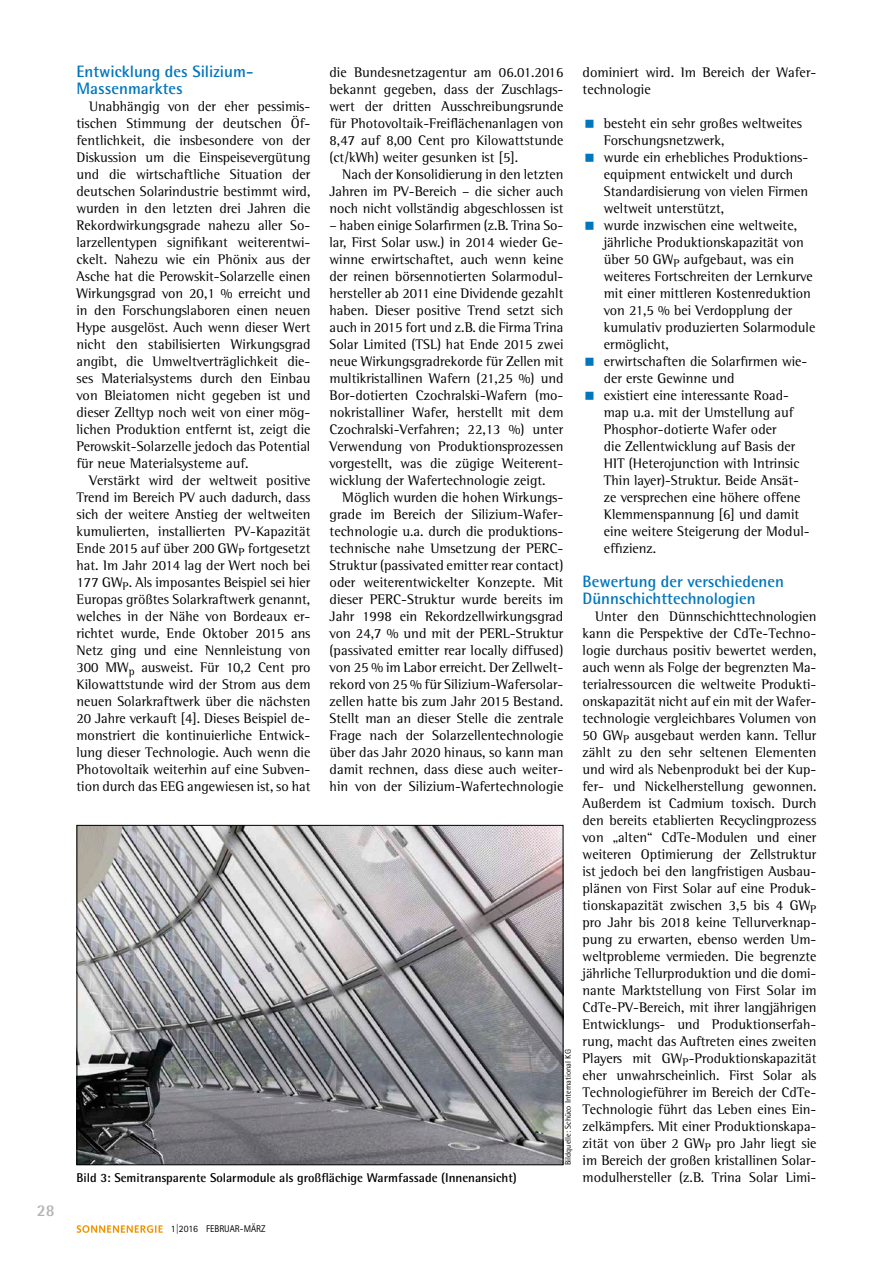
<style>
.page{position:relative;width:893px;height:1263px;background:#fff}
.page>*{position:absolute;margin:0;border:0;box-sizing:border-box;transform-origin:0 0}
.t1{font:700 16.5px/17px "Rotis Semi Sans Std";color:#0076bd}
.t2{font:700 16.5px "Rotis Semi Sans Std";color:#b1b3b4}
.t3{font:14.25px/17px "Rotis Semi Serif Std";color:#000;text-align:justify}
.t4{font:700 12.75px "Rotis Semi Sans Std";color:#000}
.t5{font:9.75px "Rotis Sans Serif Std";color:#000}
.t6{font:8.25px "Rotis Semi Sans Std";color:#000}
</style>
<div class="page">
<svg style="left:77px;top:1225px;width:86px;height:8px"></svg>
<img style="left:79px;top:827px;width:482px;height:336px">
<p class="t2" style="left:37px;top:1200px;width:19px">28</p>
<p class="t1" style="left:77px;top:62px;width:178px">Entwicklung des Silizium-<br>Massenmarktes</p>
<p class="t3" style="left:77px;top:97px;width:235px;text-indent:13px">Unabhängig von der eher pessimis&shy;tischen Stimmung der deutschen Öf&shy;fentlichkeit, die insbesondere von der Diskussion um die Einspeisevergütung und die wirtschaftliche Situation der deutschen Solarindustrie bestimmt wird, wurden in den letzten drei Jahren die Rekordwirkungsgrade nahezu aller So&shy;larzellentypen signifikant weiterentwi&shy;ckelt. Nahezu wie ein Phönix aus der Asche hat die Perowskit-Solarzelle einen Wirkungsgrad von 20,1 % erreicht und in den Forschungslaboren einen neuen Hype ausgelöst. Auch wenn dieser Wert nicht den stabilisierten Wirkungsgrad angibt, die Umweltverträglichkeit die&shy;ses Materialsystems durch den Einbau von Bleiatomen nicht gegeben ist und dieser Zelltyp noch weit von einer mög&shy;lichen Produktion entfernt ist, zeigt die Perowskit-Solarzelle jedoch das Potential für neue Materialsysteme auf.</p>
<p class="t3" style="left:77px;top:472px;width:235px;text-indent:13px">Verstärkt wird der weltweit positive Trend im Bereich PV auch dadurch, dass sich der weitere Anstieg der weltweiten kumulierten, installierten PV-Kapazität Ende 2015 auf über 200 GW<sub>P</sub> fortgesetzt hat. Im Jahr 2014 lag der Wert noch bei 177 GW<sub>P</sub>. Als imposantes Beispiel sei hier Europas größtes Solarkraftwerk genannt, welches in der Nähe von Bordeaux er&shy;richtet wurde, Ende Oktober 2015 ans Netz ging und eine Nennleistung von 300 MW<sub>p</sub> ausweist. Für 10,2 Cent pro Kilowattstunde wird der Strom aus dem neuen Solarkraftwerk über die nächsten 20 Jahre verkauft [4]. Dieses Beispiel de&shy;monstriert die kontinuierliche Entwick&shy;lung dieser Technologie. Auch wenn die Photovoltaik weiterhin auf eine Subven&shy;tion durch das EEG angewiesen ist, so hat</p>
<p class="t3" style="left:330px;top:63px;width:235px">die Bundesnetzagentur am 06.01.2016 bekannt gegeben, dass der Zuschlags&shy;wert der dritten Ausschreibungsrunde für Photovoltaik-Freiflächenanlagen von 8,47 auf 8,00 Cent pro Kilowattstunde (ct/kWh) weiter gesunken ist [5].</p>
<p class="t3" style="left:330px;top:165px;width:235px;text-indent:13px">Nach der Konsolidierung in den letzten Jahren im PV-Bereich – die sicher auch noch nicht vollständig abgeschlossen ist</p>
<p class="t3" style="left:330px;top:216px;width:235px">– haben einige Solarfirmen (z.B. Trina So&shy;lar, First Solar usw.) in 2014 wieder Ge&shy;winne erwirtschaftet, auch wenn keine der reinen börsennotierten Solarmodul&shy;hersteller ab 2011 eine Dividende gezahlt haben. Dieser positive Trend setzt sich auch in 2015 fort und z.B. die Firma Trina Solar Limited (TSL) hat Ende 2015 zwei neue Wirkungsgradrekorde für Zellen mit multikristallinen Wafern (21,25 %) und Bor-dotierten Czochralski-Wafern (mo&shy;nokristalliner Wafer, herstellt mit dem Czochralski-Verfahren; 22,13 %) unter Verwendung von Produktionsprozessen vorgestellt, was die zügige Weiterent&shy;wicklung der Wafertechnologie zeigt.</p>
<p class="t3" style="left:330px;top:488px;width:235px;text-indent:13px">Möglich wurden die hohen Wirkungs&shy;grade im Bereich der Silizium-Wafer&shy;technologie u.a. durch die produktions&shy;technische nahe Umsetzung der PERC-Struktur (passivated emitter rear contact) oder weiterentwickelter Konzepte. Mit dieser PERC-Struktur wurde bereits im Jahr 1998 ein Rekordzellwirkungsgrad von 24,7 % und mit der PERL-Struktur (passivated emitter rear locally diffused) von 25 % im Labor erreicht. Der Zellwelt&shy;rekord von 25 % für Silizium-Wafersolar&shy;zellen hatte bis zum Jahr 2015 Bestand.<br>Stellt man an dieser Stelle die zentrale Frage nach der Solarzellentechnologie über das Jahr 2020 hinaus, so kann man damit rechnen, dass diese auch weiter&shy;hin von der Silizium-Wafertechnologie</p>
<p class="t6" style="left:563px;top:1165px;width:117px;rotate:-90deg">Bildquelle: Schüco International KG</p>
<p class="t3" style="left:583px;top:63px;width:235px">dominiert wird. Im Bereich der Wafer&shy;technologie</p>
<p class="t3" style="left:604px;top:114px;width:213px;text-align:left">besteht ein sehr großes weltweites<br>Forschungsnetzwerk,<br>wurde ein erhebliches Produktions&shy;equipment entwickelt und durch<br>Standardisierung von vielen Firmen weltweit unterstützt,<br>wurde inzwischen eine weltweite, jährliche Produktionskapazität von über 50 GW<sub>P</sub> aufgebaut, was ein weiteres Fortschreiten der Lernkurve mit einer mittleren Kostenreduktion von 21,5 % bei Verdopplung der kumulativ produzierten Solarmodule ermöglicht,<br>erwirtschaften die Solarfirmen wie&shy;der erste Gewinne und<br>existiert eine interessante Road&shy;map u.a. mit der Umstellung auf<br>Phosphor-dotierte Wafer oder<br>die Zellentwicklung auf Basis der<br>HIT (Heterojunction with Intrinsic<br>Thin layer)-Struktur. Beide Ansät-<br>ze versprechen eine höhere offene<br>Klemmenspannung [6] und damit eine weitere Steigerung der Modul&shy;effizienz.</p>
<p class="t1" style="left:583px;top:572px;width:203px">Bewertung der verschiedenen<br>Dünnschichttechnologien</p>
<p class="t3" style="left:583px;top:607px;width:235px;text-indent:13px">Unter den Dünnschichttechnologien kann die Perspektive der CdTe-Techno&shy;logie durchaus positiv bewertet werden, auch wenn als Folge der begrenzten Ma&shy;terialressourcen die weltweite Produkti&shy;onskapazität nicht auf ein mit der Wafer&shy;technologie vergleichbares Volumen von 50 GW<sub>P</sub> ausgebaut werden kann. Tellur zählt zu den sehr seltenen Elementen und wird als Nebenprodukt bei der Kup&shy;fer- und Nickelherstellung gewonnen.<br>Außerdem ist Cadmium toxisch. Durch den bereits etablierten Recyclingprozess von „alten“ CdTe-Modulen und einer weiteren Optimierung der Zellstruktur ist jedoch bei den langfristigen Ausbau&shy;plänen von First Solar auf eine Produk&shy;tionskapazität zwischen 3,5 bis 4 GW<sub>P </sub>pro Jahr bis 2018 keine Tellurverknap&shy;pung zu erwarten, ebenso werden Um&shy;weltprobleme vermieden. Die begrenzte jährliche Tellurproduktion und die domi&shy;nante Marktstellung von First Solar im CdTe-PV-Bereich, mit ihrer langjährigen Entwicklungs- und Produktionserfah&shy;rung, macht das Auftreten eines zweiten Players mit GW<sub>P</sub>-Produktionskapazität eher unwahrscheinlich. First Solar als Technologieführer im Bereich der CdTe-Technologie führt das Leben eines Ein&shy;zelkämpfers. Mit einer Produktionskapa&shy;zität von über 2 GW<sub>P</sub> pro Jahr liegt sie im Bereich der großen kristallinen Solar-</p>
<p class="t4" style="left:77px;top:1170px;width:442px">Bild 3: Semitransparente Solarmodule als großflächige Warmfassade (Innenansicht)</p>
<p class="t3" style="left:583px;top:1169px;width:235px">modulhersteller (z.B. Trina Solar Limi-</p>
<p class="t5" style="left:171px;top:1223px;width:96px">1|2016 FEBRUAR-MÄRZ</p>
</div>
